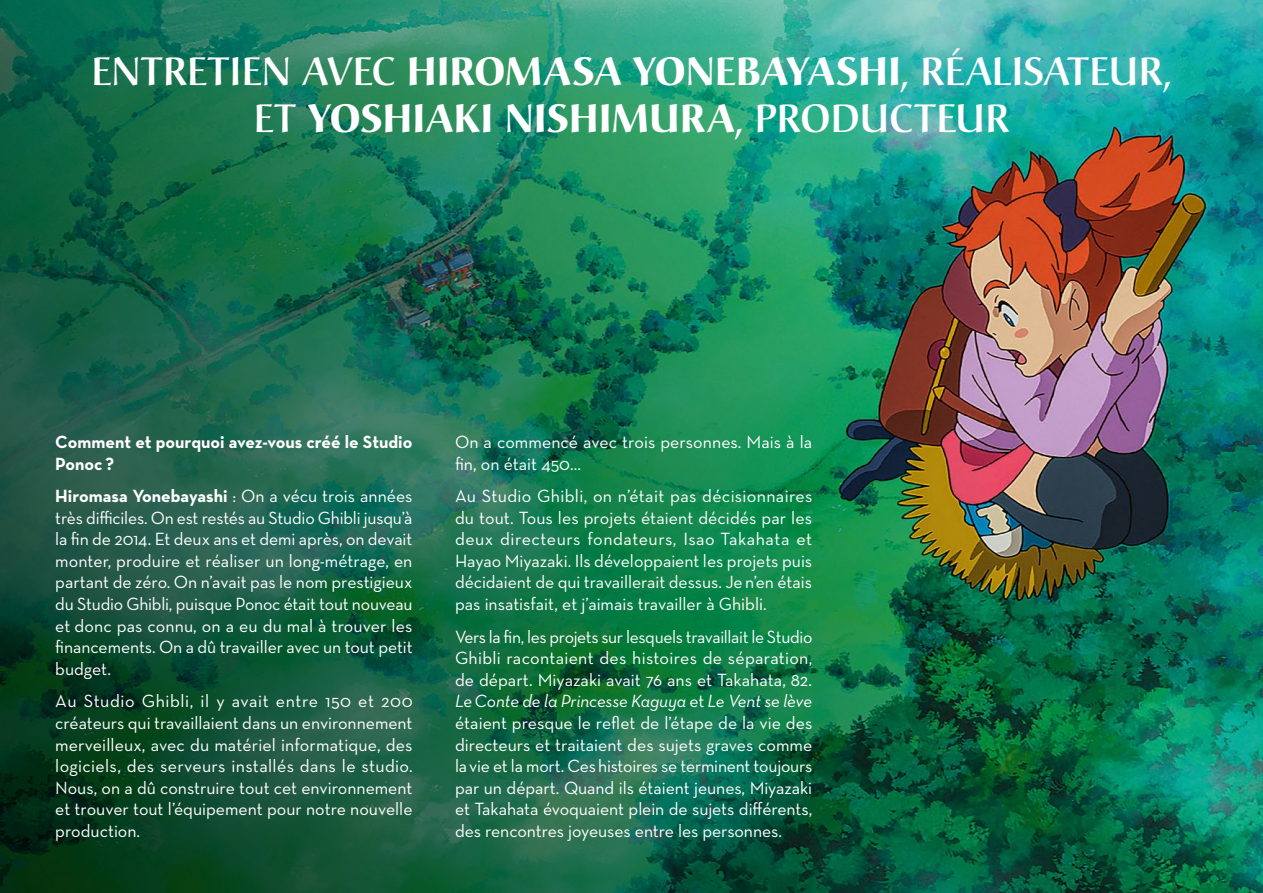
<style>
.page{position:relative;width:1263px;height:893px;background:#fff}
.page>*{position:absolute;margin:0;border:0;box-sizing:border-box;transform-origin:0 0}
.t1{font:500 39px/46.8px "Christiana";letter-spacing:-.01em;color:#fff;text-align:center}
.t2{font:18px/21.6px "Neutra Text";letter-spacing:-.005em;color:#fff;text-align:justify}
.t3{font:700 18px/21.6px "Neutra Text";color:#fff}
.s1{font-weight:700}
.s2{font-style:italic}
</style>
<div class="page">
<img style="left:0;top:0;width:1248px;height:893px">
<h1 class="t1" style="left:91px;top:48px;width:1082px">ENTRETIEN AVEC <span class="s1">HIROMASA YONEBAYASHI</span>, RÉALISATEUR,<br>ET <span class="s1">YOSHIAKI NISHIMURA</span>, PRODUCTEUR</h1>
<p class="t3" style="left:55px;top:431px;width:359px">Comment et pourquoi avez-vous créé le Studio<br>Ponoc?</p>
<p class="t2" style="left:55px;top:485px;width:359px"><span class="s1">Hiromasa Yonebayashi</span> : On a vécu trois années très difficiles. On est restés au Studio Ghibli jusqu’à la fin de 2014. Et deux ans et demi après, on devait monter, produire et réaliser un long-métrage, en partant de zéro. On n’avait pas le nom prestigieux du Studio Ghibli, puisque Ponoc était tout nouveau et donc pas connu, on a eu du mal à trouver les financements. On a dû travailler avec un tout petit budget.</p>
<p class="t2" style="left:55px;top:690px;width:359px">Au Studio Ghibli, il y avait entre 150 et 200 créateurs qui travaillaient dans un environnement merveilleux, avec du matériel informatique, des logiciels, des serveurs installés dans le studio.<br>Nous, on a dû construire tout cet environnement et trouver tout l’équipement pour notre nouvelle production.</p>
<p class="t2" style="left:455px;top:431px;width:359px">On a commencé avec trois personnes. Mais à la fin, on était 450…</p>
<p class="t2" style="left:455px;top:485px;width:359px">Au Studio Ghibli, on n’était pas décisionnaires du tout. Tous les projets étaient décidés par les deux directeurs fondateurs, Isao Takahata et Hayao Miyazaki. Ils développaient les projets puis décidaient de qui travaillerait dessus. Je n’en étais pas insatisfait, et j’aimais travailler à Ghibli.</p>
<p class="t2" style="left:455px;top:625px;width:359px">Vers la fin, les projets sur lesquels travaillait le Studio Ghibli racontaient des histoires de séparation, de départ. Miyazaki avait 76 ans et Takahata, 82.<br><span class="s2">Le Conte de la Princesse Kaguya</span> et <span class="s2">Le Vent se lève </span>étaient presque le reflet de l’étape de la vie des directeurs et traitaient des sujets graves comme la vie et la mort. Ces histoires se terminent toujours par un départ. Quand ils étaient jeunes, Miyazaki et Takahata évoquaient plein de sujets différents, des rencontres joyeuses entre les personnes.</p>
</div>
